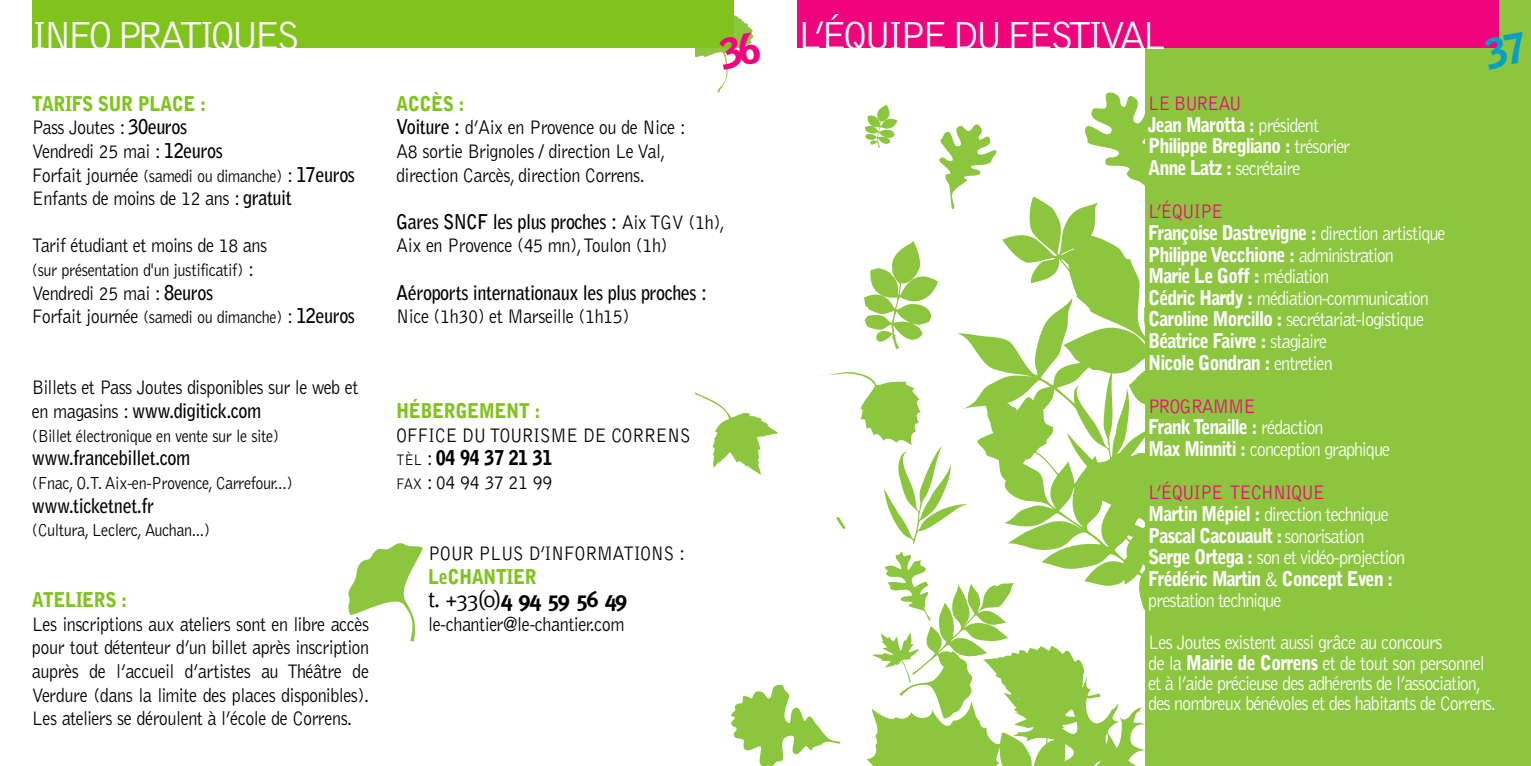
<style>
.page{position:relative;width:1531px;height:766px;background:#fff}
.page>*{position:absolute;margin:0;border:0;box-sizing:border-box;transform-origin:0 0}
.t1{font:300 40.5px "Bell Gothic";letter-spacing:-.11em;color:#fff}
.t2{font:700 22.5px "Meta";letter-spacing:-.055em;color:#000}
.t3{font:300 20.25px/23.6px "Bell Gothic";letter-spacing:-.03em;color:#000;scale:.9 1}
.t4{font:300 20.25px/21.6px "Bell Gothic";letter-spacing:-.055em;color:#fff;scale:.9 1}
.t5{font:900 20.25px/21.6px "Bell Gothic";letter-spacing:-.055em;color:#fff;scale:.9 1}
.t6{font:700 20.25px "Bell Gothic";letter-spacing:-.03em;color:#000;scale:.9 1}
.t7{font:900 20.25px "Bell Gothic";letter-spacing:-.03em;color:#80c31c;scale:.9 1}
.t8{font:300 18px "Bell Gothic";letter-spacing:-.03em;color:#000;scale:.9 1}
.s1{font-weight:900;color:#80c31c}
.s2{font-weight:700}
.s3{font-size:20.25px}
.s4{font-weight:700;font-size:20.25px}
.s5{font-size:15.75px}
.s6{font-weight:900}
.s7{font-weight:400}
.s8{font-weight:300;color:#ef047e}
.s9{font-weight:300}
.s10{color:#ef047e}
</style>
<div class="page">
<div style="left:1146px;top:0;width:385px;height:765px;background:#8bc63e"></div>
<div style="left:32px;top:0;width:701px;height:48px;background:#80c31c"></div>
<div style="left:797px;top:0;width:702px;height:48px;background:#ef047e"></div>
<svg style="left:348px;top:543px;width:75px;height:99px"></svg>
<svg style="left:695px;top:0;width:451px;height:765px"></svg>
<h1 class="t1" style="left:32px;top:21px;width:271px">INFO PRATIQUES</h1>
<h1 class="t1" style="left:797px;top:21px;width:370px">L’ÉQUIPE DU FESTIVAL</h1>
<p class="t3" style="left:32px;top:93px;width:214px"><span class="s1">TARIFS SUR PLACE :<br></span>Pass Joutes : <span class="s2">30euros<br></span>Vendredi 25 mai : <span class="s2">12euros</span></p>
<p class="t8" style="left:32px;top:169px;width:361px"><span class="s3">Forfait journée</span> (samedi ou dimanche) <span class="s3">:</span> <span class="s4">17euros</span></p>
<p class="t3" style="left:32px;top:188px;width:290px">Enfants de moins de 12 ans : <span class="s2">gratuit</span></p>
<p class="t3" style="left:32px;top:235px;width:263px">Tarif étudiant et moins de 18 ans</p>
<p class="t8" style="left:32px;top:263px;width:248px">(sur présentation d'un justificatif) <span class="s3">:</span></p>
<p class="t3" style="left:32px;top:282px;width:203px">Vendredi 25 mai : <span class="s2">8euros</span></p>
<p class="t8" style="left:32px;top:311px;width:361px"><span class="s3">Forfait journée</span> (samedi ou dimanche) <span class="s3">:</span> <span class="s4">12euros</span></p>
<p class="t3" style="left:32px;top:377px;width:364px">Billets et Pass Joutes disponibles sur le web et en magasins : <span class="s2">www.digitick.com</span></p>
<p class="t8" style="left:32px;top:429px;width:276px">(Billet électronique en vente sur le site)</p>
<p class="t6" style="left:32px;top:450px;width:177px">www.francebillet.com</p>
<p class="t8" style="left:32px;top:476px;width:291px">(Fnac, O.T. Aix-en-Provence, Carrefour...)</p>
<p class="t6" style="left:32px;top:497px;width:137px">www.ticketnet.fr</p>
<p class="t8" style="left:32px;top:523px;width:200px">(Cultura, Leclerc, Auchan...)</p>
<p class="t7" style="left:32px;top:592px;width:107px">ATELIERS :</p>
<p class="t3" style="left:32px;top:613px;width:376px;text-align:justify">Les inscriptions aux ateliers sont en libre accès pour tout détenteur d’un billet après inscription auprès de l’accueil d’artistes au Théâtre de Verdure (dans la limite des places disponibles).<br>Les ateliers se déroulent à l’école de Correns.</p>
<p class="t3" style="left:396px;top:93px;width:323px"><span class="s1">ACCÈS :<br></span><span class="s2">Voiture :</span> d’Aix en Provence ou de Nice :<br>A8 sortie Brignoles / direction Le Val, direction Carcès, direction Correns.</p>
<p class="t3" style="left:396px;top:211px;width:367px"><span class="s2">Gares SNCF les plus proches :</span> Aix TGV (1h),<br>Aix en Provence (45 mn),Toulon (1h)</p>
<p class="t6" style="left:396px;top:285px;width:347px">Aéroports internationaux les plus proches :</p>
<p class="t3" style="left:396px;top:306px;width:261px">Nice (1h30) et Marseille (1h15)</p>
<p class="t7" style="left:396px;top:403px;width:162px">HÉBERGEMENT :</p>
<p class="t3" style="left:396px;top:424px;width:329px">OFFICE DU TOURISME DE CORRENS<br><span class="s5">TÈL</span> : <span class="s6">04 94 37 21 31<br></span><span class="s5">FAX</span> : 04 94 37 21 99</p>
<p class="t3" style="left:428px;top:542px;width:287px">POUR PLUS D’INFORMATIONS :</p>
<p class="t7" style="left:428px;top:568px;width:122px">LeCHANTIER</p>
<p class="t2" style="left:428px;top:586px;width:201px"><span class="s7">t. +33(0)</span>4 94 59 56 49</p>
<p class="t3" style="left:428px;top:613px;width:220px">le-chantier@le-chantier.com</p>
<p class="t5" style="left:1148px;top:94px;width:226px"><span class="s8">LE BUREAU<br></span>Jean Marotta : <span class="s9">président<br></span>Philippe Bregliano : <span class="s9">trésorier<br></span>Anne Latz : <span class="s9">secrétaire</span></p>
<p class="t5" style="left:1148px;top:202px;width:332px"><span class="s8">L’ÉQUIPE<br></span>Françoise Dastrevigne : <span class="s9">direction artistique<br></span>Philippe Vecchione : <span class="s9">administration<br></span>Marie Le Goff : <span class="s9">médiation<br></span>Cédric Hardy : <span class="s9">médiation-communication<br></span>Caroline Morcillo : <span class="s9">secrétariat-logistique<br></span>Béatrice Faivre : <span class="s9">stagiaire<br></span>Nicole Gondran : <span class="s9">entretien</span></p>
<p class="t4" style="left:1148px;top:396px;width:270px"><span class="s10">PROGRAMME<br></span><span class="s6">Frank Tenaille :</span> rédaction<br><span class="s6">Max Minniti :</span> conception graphique</p>
<p class="t4" style="left:1148px;top:482px;width:287px"><span class="s10">L’ÉQUIPE TECHNIQUE<br></span><span class="s6">Martin Mépiel :</span> direction technique<br><span class="s6">Pascal Cacouault :</span>sonorisation<br><span class="s6">Serge Ortega :</span> son et vidéo-projection<br><span class="s6">Frédéric Martin</span> &amp; <span class="s6">Concept Even : </span>prestation technique</p>
<p class="t4" style="left:1148px;top:633px;width:388px;line-height:20.2px">Les Joutes existent aussi grâce au concours<br>de la <span class="s6">Mairie de Correns</span> et de tout son personnel et à l’aide précieuse des adhérents de l’association, des nombreux bénévoles et des habitants de Correns.</p>
</div>
